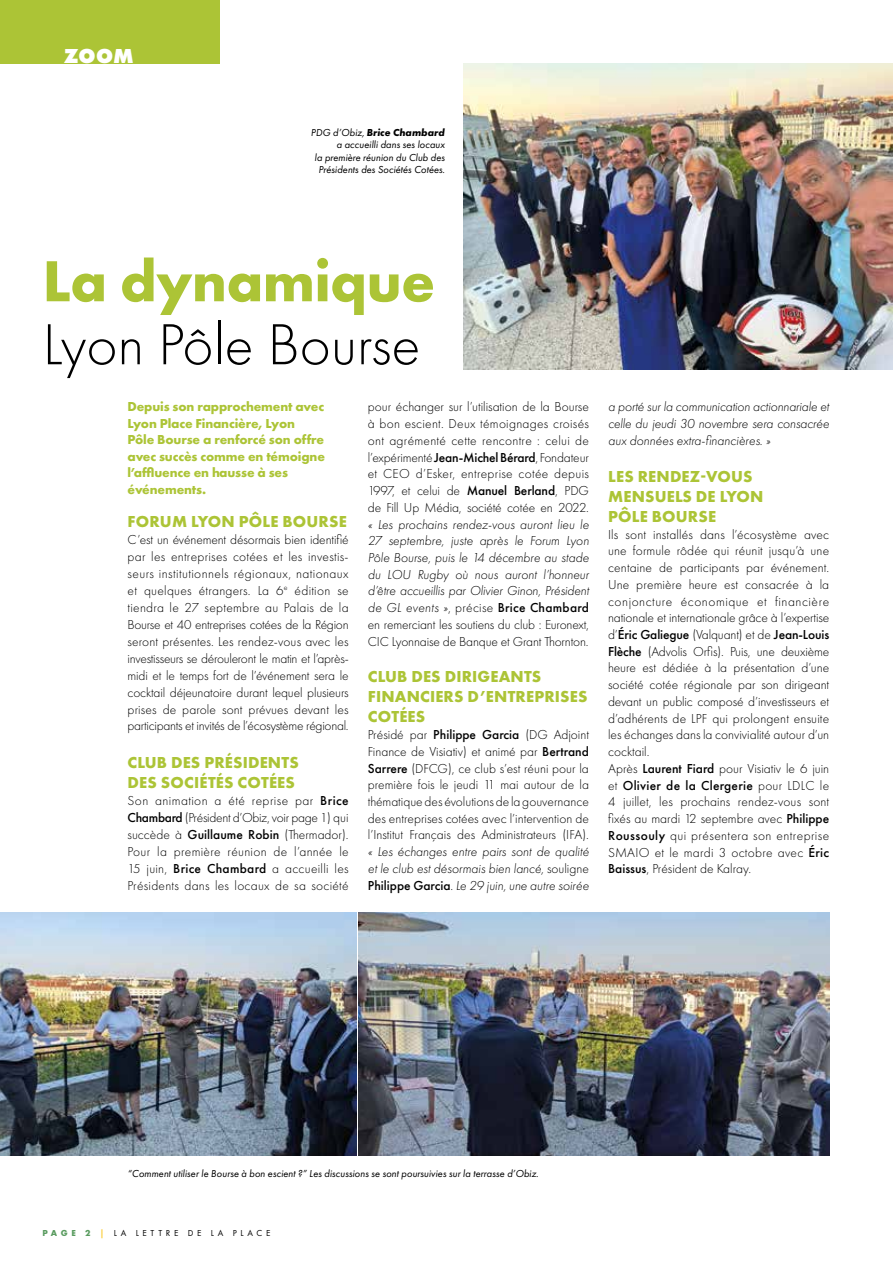
<style>
.page{position:relative;width:893px;height:1263px;background:#fff}
.page>*{position:absolute;margin:0;border:0;box-sizing:border-box;transform-origin:0 0}
.t1{font:300 60px "Futura PT";color:#000}
.t2{font:700 60px "Futura PT";letter-spacing:-.01em;color:#acc436}
.t3{font:800 21px "Futura PT";color:#fff}
.t4{font:700 16.5px/20.1px "Futura PT";letter-spacing:.01em;color:#acc436}
.t5{font:300 13.5px/16.8px "Futura PT";color:#000;text-align:justify}
.t6{font:italic 300 13.5px/16.8px "Futura PT";color:#000;text-align:justify}
.t7{font:700 13.5px/16.5px "Futura PT";letter-spacing:-.01em;color:#acc436}
.t8{font:italic 10.5px/12.6px "Futura PT";color:#000;text-align:right}
.t9{font:9px "Futura PT";letter-spacing:.41em;color:#000}
.s1{font-weight:700}
.s2{font-weight:500}
.s3{font-style:normal}
.s4{font-weight:500;font-style:normal}
.s5{font-weight:700;color:#599b5f}
.s6{font-weight:700;color:#fcd147}
</style>
<div class="page">
<img style="left:463px;top:63px;width:430px;height:307px">
<div style="left:0;top:0;width:220px;height:64px;background:#acc436"></div>
<img style="left:359px;top:913px;width:470px;height:242px">
<img style="left:0;top:913px;width:356px;height:242px">
<h2 class="t3" style="left:64px;top:42px;width:71px">ZOOM</h2>
<p class="t8" style="left:311px;top:126px;width:135px">PDG d’Obiz, <span class="s1">Brice Chambard </span>a accueilli dans ses locaux<br>la première réunion du Club des<br>Présidents des Sociétés Cotées.</p>
<h1 class="t2" style="left:43px;top:242px;width:394px">La dynamique</h1>
<h1 class="t1" style="left:43px;top:310px;width:379px">Lyon Pôle Bourse</h1>
<p class="t7" style="left:127px;top:398px;width:199px">Depuis son rapprochement avec<br>Lyon Place Financière, Lyon<br>Pôle Bourse a renforcé son offre avec succès comme en témoigne l’affluence en hausse à ses événements.</p>
<p class="t4" style="left:128px;top:511px;width:221px">FORUM LYON PÔLE BOURSE</p>
<p class="t5" style="left:128px;top:531px;width:223px">C’est un événement désormais bien identifié par les entreprises cotées et les investis&shy;seurs institutionnels régionaux, nationaux et quelques étrangers. La 6<sup>e</sup> édition se tiendra le 27 septembre au Palais de la Bourse et 40 entreprises cotées de la Région seront présentes. Les rendez-vous avec les investisseurs se dérouleront le matin et l’après&shy;midi et le temps fort de l’événement sera le cocktail déjeunatoire durant lequel plusieurs prises de parole sont prévues devant les participants et invités de l’écosystème régional.</p>
<p class="t4" style="left:128px;top:752px;width:173px">CLUB DES PRÉSIDENTS<br>DES SOCIÉTÉS COTÉES</p>
<p class="t5" style="left:128px;top:792px;width:223px">Son animation a été reprise par <span class="s2">Brice Chambard</span> (Président d’Obiz, voir page 1) qui succède à <span class="s2">Guillaume Robin</span> (Thermador).<br>Pour la première réunion de l’année le 15 juin, <span class="s2">Brice Chambard</span> a accueilli les Présidents dans les locaux de sa société</p>
<p class="t5" style="left:368px;top:399px;width:223px">pour échanger sur l’utilisation de la Bourse à bon escient. Deux témoignages croisés ont agrémenté cette rencontre : celui de l’expérimenté <span class="s2">Jean-Michel Bérard</span>, Fondateur et CEO d’Esker, entreprise cotée depuis 1997, et celui de <span class="s2">Manuel Berland</span>, PDG de Fill Up Média, société cotée en 2022.</p>
<p class="t6" style="left:368px;top:516px;width:223px">« Les prochains rendez-vous auront lieu le 27 septembre, juste après le Forum Lyon Pôle Bourse, puis le 14 décembre au stade du LOU Rugby où nous auront l’honneur d’être accueillis par Olivier Ginon, Président de GL events »<span class="s3">, précise</span> <span class="s4">Brice Chambard </span><span class="s3">en remerciant les soutiens du club : Euronext, CIC Lyonnaise de Banque et Grant Thornton.</span></p>
<p class="t4" style="left:368px;top:666px;width:221px">CLUB DES DIRIGEANTS<br>FINANCIERS D’ENTREPRISES<br>COTÉES</p>
<p class="t5" style="left:368px;top:726px;width:223px">Présidé par <span class="s2">Philippe Garcia</span> (DG Adjoint Finance de Visiativ) et animé par <span class="s2">Bertrand Sarrere</span> (DFCG), ce club s’est réuni pour la première fois le jeudi 11 mai autour de la thématique des évolutions de la gouvernance des entreprises cotées avec l’intervention de l’Institut Français des Administrateurs (IFA).</p>
<p class="t6" style="left:368px;top:843px;width:223px">« Les échanges entre pairs sont de qualité et le club est désormais bien lancé, <span class="s3">souligne </span><span class="s4">Philippe Garcia</span><span class="s3">.</span> Le 29 juin, une autre soirée</p>
<p class="t6" style="left:608px;top:399px;width:223px">a porté sur la communication actionnariale et celle du jeudi 30 novembre sera consacrée aux données extra-financières. »</p>
<p class="t4" style="left:608px;top:466px;width:157px">LES RENDEZ-VOUS<br>MENSUELS DE LYON<br>PÔLE BOURSE</p>
<p class="t5" style="left:608px;top:526px;width:223px;text-align:left">Ils sont installés dans l’écosystème avec une formule rôdée qui réunit jusqu’à une centaine de participants par événement.<br>Une première heure est consacrée à la conjoncture économique et financière nationale et internationale grâce à l’expertise d’<span class="s2">Éric Galiegue</span> (Valquant) et de <span class="s2">Jean-Louis Flèche</span> (Advolis Orfis). Puis, une deuxième heure est dédiée à la présentation d’une société cotée régionale par son dirigeant devant un public composé d’investisseurs et d’adhérents de LPF qui prolongent ensuite les échanges dans la convivialité autour d’un cocktail.<br>Après <span class="s2">Laurent Fiard</span> pour Visiativ le 6 juin et <span class="s2">Olivier de la Clergerie</span> pour LDLC le 4 juillet, les prochains rendez-vous sont fixés au mardi 12 septembre avec <span class="s2">Philippe Roussouly</span> qui présentera son entreprise SMAIO et le mardi 3 octobre avec <span class="s2">Éric Baissus</span>, Président de Kalray.</p>
<p class="t8" style="left:128px;top:1167px;width:413px">“Comment utiliser le Bourse à bon escient ?” Les discussions se sont poursuivies sur la terrasse d’Obiz.</p>
<p class="t9" style="left:43px;top:1227px;width:229px"><span class="s5">PAGE 2</span> <span class="s6">|</span> LA LETTRE DE LA PLACE</p>
</div>
